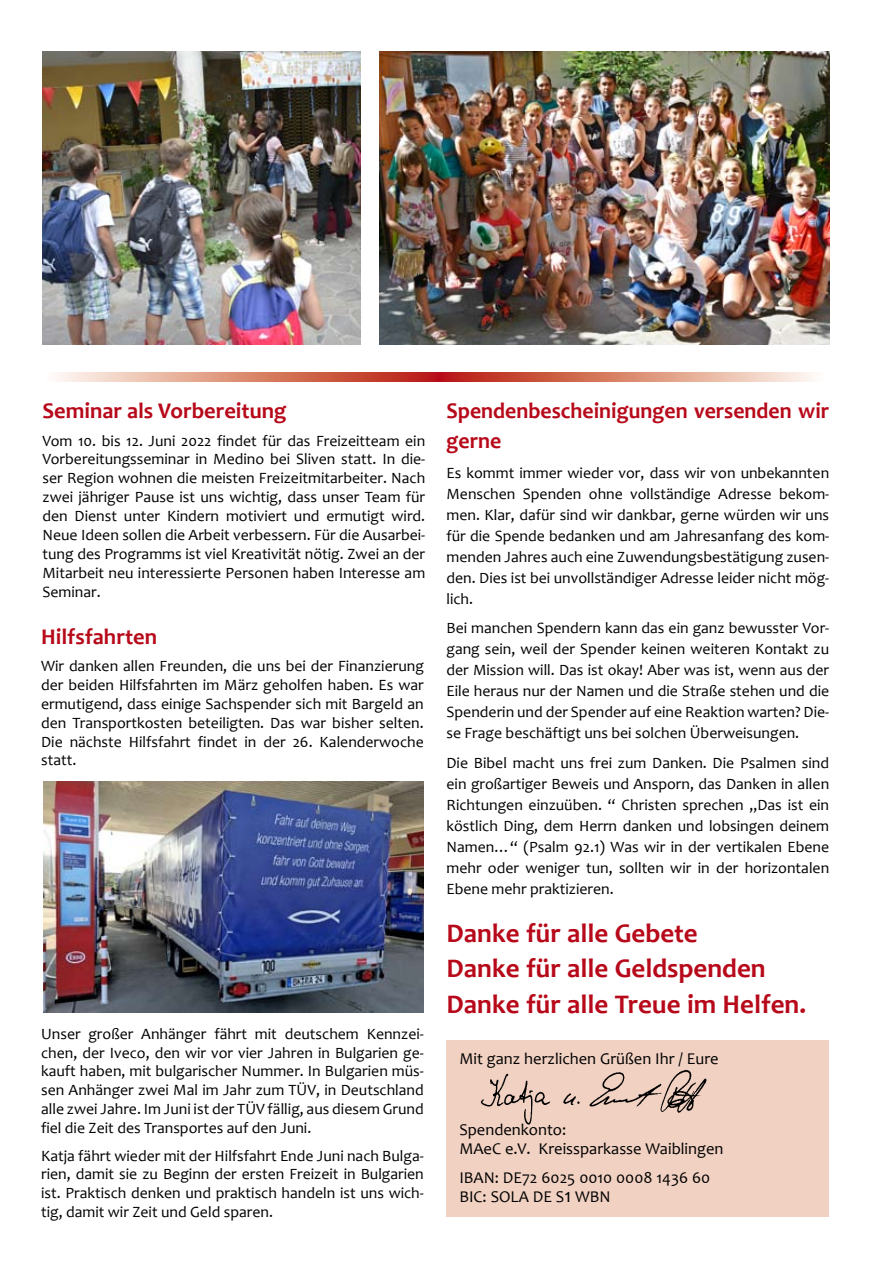
<style>
.page{position:relative;width:893px;height:1263px;background:#fff}
.page>*{position:absolute;margin:0;border:0;box-sizing:border-box;transform-origin:0 0}
.t1{font:700 27px/35.7px "Candara";color:#b70919}
.t2{font:700 22.5px/30px "Candara";color:#b70919}
.t3{font:16.5px/19.5px "Candara";color:#000}
.t4{font:15.75px/18.9px "Candara";color:#000;text-align:justify}
.s1{font-size:19.5px}
</style>
<div class="page">
<img style="left:43px;top:781px;width:380px;height:232px">
<div style="left:446px;top:1040px;width:383px;height:176px;background:#f1d1c2"></div>
<img style="left:480px;top:1069px;width:227px;height:56px">
<svg style="left:58px;top:372px;width:757px;height:10px;background:#da8774"></svg>
<img style="left:43px;top:51px;width:317px;height:293px">
<img style="left:380px;top:51px;width:449px;height:293px">
<h2 class="t2" style="left:43px;top:396px;width:246px">Seminar als Vorbereitung</h2>
<p class="t4" style="left:43px;top:431px;width:384px">Vom 10. bis 12. Juni 2022 findet für das Freizeitteam ein Vorbereitungsseminar in Medino bei Sliven statt. In die&shy;ser Region wohnen die meisten Freizeitmitarbeiter. Nach zwei jähriger Pause ist uns wichtig, dass unser Team für den Dienst unter Kindern motiviert und ermutigt wird.<br>Neue Ideen sollen die Arbeit verbessern. Für die Ausarbei&shy;tung des Programms ist viel Kreativität nötig. Zwei an der Mitarbeit neu interessierte Personen haben Interesse am Seminar.</p>
<h2 class="t2" style="left:41px;top:621px;width:117px">Hilfsfahrten</h2>
<p class="t4" style="left:41px;top:656px;width:384px">Wir danken allen Freunden, die uns bei der Finanzierung der beiden Hilfsfahrten im März geholfen haben. Es war ermutigend, dass einige Sachspender sich mit Bargeld an den Transportkosten beteiligten. Das war bisher selten.<br>Die nächste Hilfsfahrt findet in der 26. Kalenderwoche statt.</p>
<p class="t4" style="left:41px;top:1024px;width:384px">Unser großer Anhänger fährt mit deutschem Kennzei&shy;chen, der Iveco, den wir vor vier Jahren in Bulgarien ge&shy;kauft haben, mit bulgarischer Nummer. In Bulgarien müs&shy;sen Anhänger zwei Mal im Jahr zum TÜV, in Deutschland alle zwei Jahre. Im Juni ist der TÜV fällig, aus diesem Grund fiel die Zeit des Transportes auf den Juni.</p>
<p class="t4" style="left:41px;top:1146px;width:384px">Katja fährt wieder mit der Hilfsfahrt Ende Juni nach Bulga&shy;rien, damit sie zu Beginn der ersten Freizeit in Bulgarien ist. Praktisch denken und praktisch handeln ist uns wich&shy;tig, damit wir Zeit und Geld sparen.</p>
<h2 class="t2" style="left:446px;top:396px;width:384px">Spendenbescheinigungen versenden wir gerne</h2>
<p class="t4" style="left:446px;top:462px;width:384px;line-height:21px">Es kommt immer wieder vor, dass wir von unbekannten Menschen Spenden ohne vollständige Adresse bekom&shy;men. Klar, dafür sind wir dankbar, gerne würden wir uns für die Spende bedanken und am Jahresanfang des kom&shy;menden Jahres auch eine Zuwendungsbestätigung zusen&shy;den. Dies ist bei unvollständiger Adresse leider nicht mög&shy;lich.</p>
<p class="t4" style="left:446px;top:617px;width:384px;line-height:21px">Bei manchen Spendern kann das ein ganz bewusster Vor&shy;gang sein, weil der Spender keinen weiteren Kontakt zu der Mission will. Das ist okay! Aber was ist, wenn aus der Eile heraus nur der Namen und die Straße stehen und die Spenderin und der Spender auf eine Reaktion warten? Die&shy;se Frage beschäftigt uns bei solchen Überweisungen.</p>
<p class="t4" style="left:446px;top:752px;width:384px;line-height:21px">Die Bibel macht uns frei zum Danken. Die Psalmen sind ein großartiger Beweis und Ansporn, das Danken in allen Richtungen einzuüben. “ Christen sprechen „Das ist ein köstlich Ding, dem Herrn danken und lobsingen deinem Namen…“ (Psalm 92.1) Was wir in der vertikalen Ebene mehr oder weniger tun, sollten wir in der horizontalen Ebene mehr praktizieren.</p>
<h1 class="t1" style="left:446px;top:915px;width:361px">Danke für alle Gebete<br>Danke für alle Geldspenden<br>Danke für alle Treue im Helfen.</h1>
<p class="t3" style="left:459px;top:1049px;width:261px">Mit ganz herzlichen Grüßen Ihr / Eure</p>
<p class="t3" style="left:459px;top:1119px;width:266px">Spendenkonto:<br>MAeC e.V. Kreissparkasse Waiblingen</p>
<p class="t3" style="left:459px;top:1167px;width:252px">IBAN: DE72 6025 0010 0008 1436 60<br>BIC: SOLA DE S<span class="s1">1</span> WBN</p>
</div>
